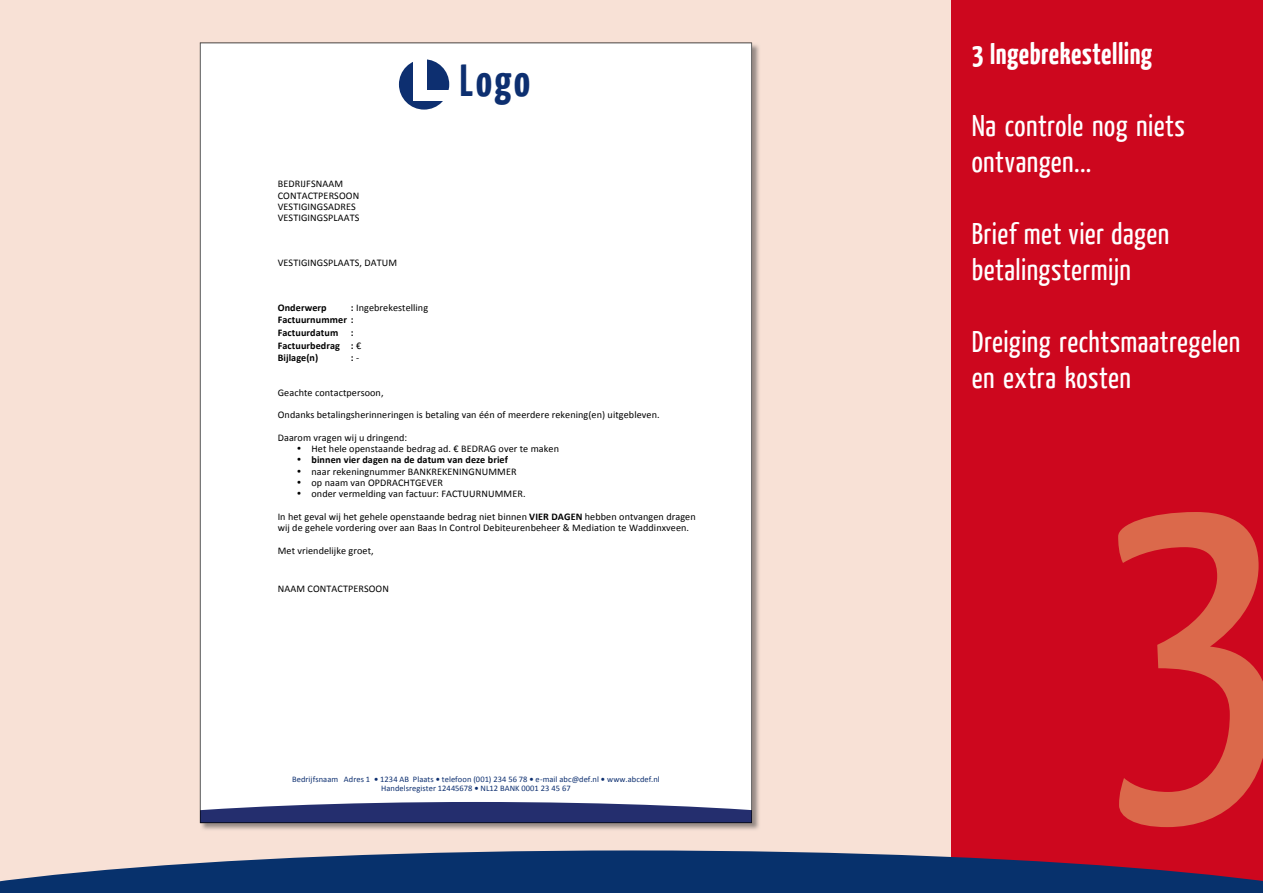
<style>
.page{position:relative;width:1263px;height:893px;background:#fff}
.page>*{position:absolute;margin:0;border:0;box-sizing:border-box;transform-origin:0 0}
.t1{font:450px "Yanone Kaffeesatz";color:#db694b}
.t2{font:700 45px "Yanone Kaffeesatz";color:#0d2f70}
.t3{font:30px/36px "Yanone Kaffeesatz";letter-spacing:.015em;color:#fff}
.t4{font:700 30px "Yanone Kaffeesatz";letter-spacing:.015em;color:#fff}
.t5{font:10.2px/11.2px "Calibri";letter-spacing:.01em;color:#010101}
.t6{font:700 10.2px/12.3px "Calibri";letter-spacing:.01em;color:#010101}
.t7{font:8.4px/9.4px "Calibri";letter-spacing:.005em;color:#0d2f70;text-align:center}
.s1{font-weight:400}
.s2{font-weight:700}
</style>
<div class="page">
<div style="left:950px;top:0;width:313px;height:893px;background:#cd071e"></div>
<div style="left:0;top:0;width:950px;height:893px;background:#f8e1d6"></div>
<img style="left:200px;top:43px;width:559px;height:787px">
<div style="left:200px;top:43px;width:552px;height:759px;background:#fff"></div>
<svg style="left:200px;top:802px;width:552px;height:21px;background:#3d467c"></svg>
<svg style="left:0;top:850px;width:1263px;height:43px;fill:#07316c"></svg>
<h2 class="t2" style="left:460px;top:51px;width:71px">Logo</h2>
<p class="t5" style="left:278px;top:178px;width:83px">BEDRIJFSNAAM<br>CONTACTPERSOON<br>VESTIGINGSADRES<br>VESTIGINGSPLAATS</p>
<p class="t5" style="left:278px;top:257px;width:121px">VESTIGINGSPLAATS, DATUM</p>
<p class="t6" style="left:278px;top:301px;width:50px">Onderwerp</p>
<p class="t6" style="left:278px;top:301px;width:152px;text-indent:73px">: <span class="s1">Ingebrekestelling<br></span>Factuurnummer :<br>Factuurdatum</p>
<p class="t6" style="left:278px;top:326px;width:85px;text-indent:73px">:<br>Factuurbedrag : <span class="s1">€<br></span>Bijlage(n)</p>
<p class="t6" style="left:351px;top:351px;width:10px">: <span class="s1">-</span></p>
<p class="t5" style="left:278px;top:386px;width:107px">Geachte contactpersoon,</p>
<p class="t5" style="left:278px;top:409px;width:383px">Ondanks betalingsherinneringen is betaling van één of meerdere rekening(en) uitgebleven.</p>
<p class="t5" style="left:278px;top:431px;width:131px">Daarom vragen wij u dringend:</p>
<p class="t5" style="left:297px;top:443px;width:264px">• Het hele openstaande bedrag ad. € BEDRAG over te maken</p>
<p class="t6" style="left:297px;top:453px;width:213px">• binnen vier dagen na de datum van deze brief</p>
<p class="t5" style="left:297px;top:465px;width:221px">• naar rekeningnummer BANKREKENINGNUMMER</p>
<p class="t5" style="left:297px;top:476px;width:148px">• op naam van OPDRACHTGEVER</p>
<p class="t5" style="left:297px;top:488px;width:230px">• onder vermelding van factuur: FACTUURNUMMER.</p>
<p class="t5" style="left:278px;top:510px;width:419px">In het geval wij het gehele openstaande bedrag niet binnen <span class="s2">VIER DAGEN</span> hebben ontvangen dragen wij de gehele vordering over aan Baas In Control Debiteurenbeheer &amp; Mediation te Waddinxveen.</p>
<p class="t5" style="left:278px;top:545px;width:97px">Met vriendelijke groet,</p>
<p class="t5" style="left:278px;top:582px;width:113px">NAAM CONTACTPERSOON</p>
<p class="t7" style="left:292px;top:774px;width:369px">Bedrijfsnaam Adres 1 <span class="s2">•</span> 1234 AB Plaats <span class="s2">•</span> telefoon (001) 234 56 78 <span class="s2">•</span> e-mail abc@def.nl <span class="s2">•</span> www.abcdef.nl<br>Handelsregister 12445678 <span class="s2">•</span> NL12 BANK 0001 23 45 67</p>
<h3 class="t4" style="left:972px;top:34px;width:182px">3 Ingebrekestelling</h3>
<h3 class="t3" style="left:972px;top:107px;width:215px">Na controle nog niets ontvangen...</h3>
<h3 class="t3" style="left:972px;top:215px;width:199px">Brief met vier dagen betalingstermijn</h3>
<h3 class="t3" style="left:972px;top:323px;width:270px">Dreiging rechtsmaatregelen en extra kosten</h3>
<h1 class="t1" style="left:1099px;top:337px;width:190px">3</h1>
</div>
